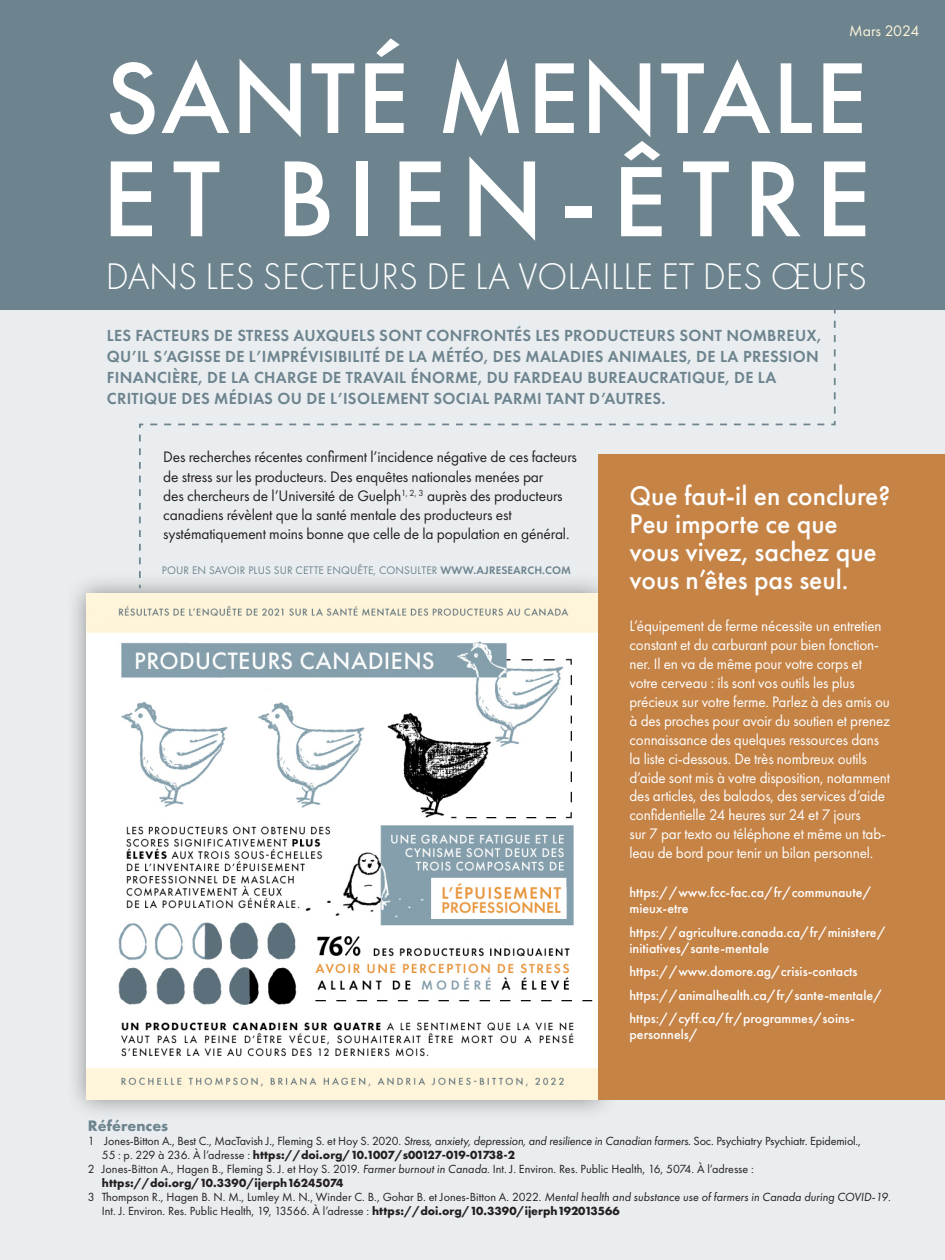
<style>
.page{position:relative;width:945px;height:1260px;background:#eaedef}
.page>*{position:absolute;margin:0;border:0;box-sizing:border-box;transform-origin:0 0}
.t1{font:500 112.17px "Futura PT";letter-spacing:.12em;color:#fff}
.t2{font:500 104.3px "Futura PT";letter-spacing:.015em;color:#fff}
.t3{font:300 38.5px "Futura PT";color:#fff}
.t4{font:500 28px/28px "Futura PT";color:#fff}
.t5{font:600 16.62px/21px "Futura PT";letter-spacing:.02em;color:#6d848f}
.t6{font:15.75px/18.9px "Futura PT";letter-spacing:-.01em;color:#fff;scale:.96 1}
.t7{font:15.75px/19.2px "Futura PT";letter-spacing:-.01em;color:#231f20}
.t8{font:700 15.75px "Futura PT";color:#6d848f}
.t9{font:15.75px "Futura PT";letter-spacing:-.005em;color:#fef5da}
.t10{font:500 14px/15.8px "Futura PT";color:#fff}
.t11{font:12.25px/14px "Futura PT";color:#231f20}
.t12{font:11.38px "Futura PT";letter-spacing:.01em;color:#6d848f}
.s1{font-size:103.6px}
.s2{font-weight:600}
.s3{font-style:italic}
.s4{font-weight:700}
</style>
<div class="page">
<div style="left:0;top:0;width:945px;height:310px;background:#6d848f"></div>
<div style="left:65px;top:572px;width:555px;height:549px;background:#231f20;opacity:.49"></div>
<img style="left:87px;top:593px;width:511px;height:506px">
<svg style="left:138px;top:310px;width:698px;height:280px"></svg>
<div style="left:598px;top:454px;width:347px;height:645px;background:#c68346"></div>
<p class="t9" style="left:849px;top:21px;width:72px">Mars 2024</p>
<p class="t2" style="left:106px;top:35px;width:763px">SANTÉ MENTALE</p>
<p class="t1" style="left:102px;top:131px;width:771px">ET BIEN-<span class="s1">Ê</span>TRE</p>
<p class="t3" style="left:106px;top:254px;width:763px">DANS LES SECTEURS DE LA VOLAILLE ET DES ŒUFS</p>
<p class="t5" style="left:107px;top:325px;width:716px">LES FACTEURS DE STRESS AUXQUELS SONT CONFRONTÉS LES PRODUCTEURS SONT NOMBREUX, QU’IL S’AGISSE DE L’IMPRÉVISIBILITÉ DE LA MÉTÉO, DES MALADIES ANIMALES, DE LA PRESSION FINANCIÈRE, DE LA CHARGE DE TRAVAIL ÉNORME, DU FARDEAU BUREAUCRATIQUE, DE LA CRITIQUE DES MÉDIAS OU DE L’ISOLEMENT SOCIAL PARMI TANT D’AUTRES.</p>
<p class="t7" style="left:163px;top:447px;width:415px">Des recherches récentes confirment l’incidence négative de ces facteurs de stress sur les producteurs. Des enquêtes nationales menées par<br>des chercheurs de l’Université de Guelph<sup>1,</sup> <sup>2,</sup> <sup>3</sup> auprès des producteurs canadiens révèlent que la santé mentale des producteurs est systématiquement moins bonne que celle de la population en général.</p>
<p class="t12" style="left:162px;top:563px;width:411px">POUR EN SAVOIR PLUS SUR CETTE ENQUÊTE, CONSULTER <span class="s2">WWW.AJRESEARCH.COM</span></p>
<p class="t4" style="left:630px;top:481px;width:262px">Que faut-il en conclure?<br>Peu importe ce que vous vivez, sachez que vous n’êtes pas seul.</p>
<p class="t6" style="left:630px;top:617px;width:273px">L’équipement de ferme nécessite un entretien constant et du carburant pour bien fonction&shy;ner. Il en va de même pour votre corps et votre cerveau : ils sont vos outils les plus précieux sur votre ferme. Parlez à des amis ou à des proches pour avoir du soutien et prenez connaissance des quelques ressources dans la liste ci-dessous. De très nombreux outils d’aide sont mis à votre disposition, notamment des articles, des balados, des services d’aide confidentielle 24 heures sur 24 et 7 jours<br>sur 7 par texto ou téléphone et même un tab&shy;leau de bord pour tenir un bilan personnel.</p>
<p class="t10" style="left:630px;top:885px;width:244px">https://www.fcc-fac.ca/fr/communaute/ mieux-etre</p>
<p class="t10" style="left:630px;top:924px;width:258px">https://agriculture.canada.ca/fr/ministere/ initiatives/sante-mentale</p>
<p class="t10" style="left:630px;top:964px;width:230px">https://www.domore.ag/crisis-contacts</p>
<p class="t10" style="left:630px;top:987px;width:255px">https://animalhealth.ca/fr/sante-mentale/</p>
<p class="t10" style="left:630px;top:1011px;width:227px">https://cyff.ca/fr/programmes/soins&shy;personnels/</p>
<p class="t8" style="left:88px;top:1116px;width:82px">Références</p>
<p class="t11" style="left:102px;top:1134px;width:761px;text-indent:-14px">1 Jones-Bitton A., Best C., MacTavish J., Fleming S. et Hoy S. 2020. <span class="s3">Stress, anxiety, depression, and resilience in Canadian farmers.</span> Soc. Psychiatry Psychiatr. Epidemiol.,<br>55 : p. 229 à 236. À l’adresse : <span class="s4">https://doi.org/10.1007/s00127-019-01738-2</span></p>
<p class="t11" style="left:102px;top:1162px;width:654px;text-indent:-14px">2 Jones-Bitton A., Hagen B., Fleming S. J. et Hoy S. 2019. <span class="s3">Farmer burnout in Canada</span>. Int. J. Environ. Res. Public Health, 16, 5074. À l’adresse : <span class="s4">https://doi.org/10.3390/ijerph16245074</span></p>
<p class="t11" style="left:102px;top:1190px;width:790px;text-indent:-14px">3 Thompson R., Hagen B. N. M., Lumley M. N., Winder C. B., Gohar B. et Jones-Bitton A. 2022. <span class="s3">Mental health and substance use of farmers in Canada during COVID-19</span>.<br>Int. J. Environ. Res. Public Health, 19, 13566. À l’adresse : <span class="s4">https://doi.org/10.3390/ijerph192013566</span></p>
</div>
